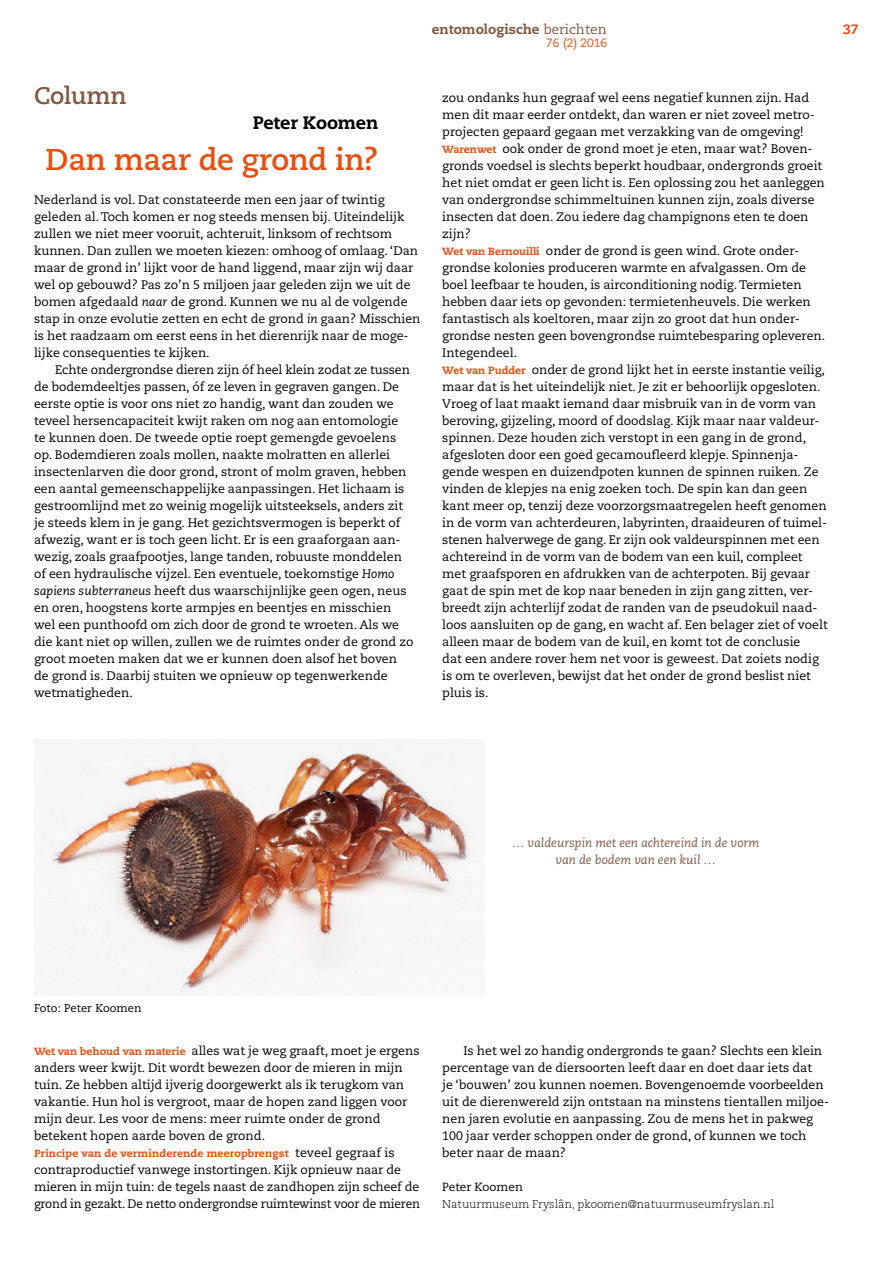
<style>
.page{position:relative;width:893px;height:1263px;background:#fff}
.page>*{position:absolute;margin:0;border:0;box-sizing:border-box;transform-origin:0 0}
.t1{font:700 30px "Caecilia LT Std";letter-spacing:-.01em;color:#e94e0f}
.t2{font:700 24px "Caecilia LT Std";letter-spacing:-.01em;color:#815a45}
.t3{font:800 18px "Caecilia LT Std";letter-spacing:-.01em;color:#000}
.t4{font:800 13.5px "Caecilia LT Std";color:#815a45}
.t5{font:800 13.5px "Caecilia LT Std";color:#e94e0f}
.t6{font:12.3px/17px "Caecilia LT Std";color:#000}
.t7{font:italic 12.3px/17px "Caecilia LT Std";color:#815a45;text-align:center}
.t8{font:12px "Caecilia LT Std";color:#e94e0f}
.t9{font:11.85px "Caecilia LT Std";color:#000}
.t10{font:300 11.25px "Caecilia LT Std";color:#000}
.t11{font:11.25px "Caecilia LT Std";color:#000}
.t12{font:800 10.5px "Caecilia LT Std";letter-spacing:.01em;color:#e94e0f}
.s1{font-weight:400}
.s2{font-style:italic}
.s3{font-weight:800;font-size:10.5px;color:#e94e0f}
.s4{font-weight:400;font-size:12.3px;color:#000}
</style>
<div class="page">
<img style="left:34px;top:740px;width:441px;height:255px">
<p class="t4" style="left:432px;top:21px;width:177px">entomologische <span class="s1">berichten</span></p>
<p class="t5" style="left:843px;top:21px;width:17px">37</p>
<p class="t8" style="left:546px;top:36px;width:62px">76 (2) 2016</p>
<h2 class="t2" style="left:34px;top:81px;width:94px">Column</h2>
<h3 class="t3" style="left:253px;top:111px;width:127px">Peter Koomen</h3>
<h1 class="t1" style="left:46px;top:142px;width:334px">Dan maar de grond in?</h1>
<p class="t6" style="left:34px;top:192px;width:388px">Nederland is vol. Dat constateerde men een jaar of twintig geleden al. Toch komen er nog steeds mensen bij. Uiteindelijk zullen we niet meer vooruit, achteruit, linksom of rechtsom kunnen. Dan zullen we moeten kiezen: omhoog of omlaag. ‘Dan maar de grond in’ lijkt voor de hand liggend, maar zijn wij daar wel op gebouwd? Pas zo’n 5 miljoen jaar geleden zijn we uit de bomen afgedaald <span class="s2">naar</span> de grond. Kunnen we nu al de volgende stap in onze evolutie zetten en echt de grond <span class="s2">in</span> gaan? Misschien is het raadzaam om eerst eens in het dierenrijk naar de moge&shy;lijke consequenties te kijken.</p>
<p class="t6" style="left:34px;top:362px;width:381px;text-indent:21px">Echte ondergrondse dieren zijn óf heel klein zodat ze tussen de bodemdeeltjes passen, óf ze leven in gegraven gangen. De eerste optie is voor ons niet zo handig, want dan zouden we teveel hersencapaciteit kwijt raken om nog aan entomologie<br>te kunnen doen. De tweede optie roept gemengde gevoelens op. Bodemdieren zoals mollen, naakte molratten en allerlei insectenlarven die door grond, stront of molm graven, hebben een aantal gemeenschappelijke aanpassingen. Het lichaam is gestroomlijnd met zo weinig mogelijk uitsteeksels, anders zit je steeds klem in je gang. Het gezichtsvermogen is beperkt of afwezig, want er is toch geen licht. Er is een graaforgaan aan&shy;wezig, zoals graafpootjes, lange tanden, robuuste monddelen of een hydraulische vijzel. Een eventuele, toekomstige <span class="s2">Homo sapiens subterraneus</span> heeft dus waarschijnlijke geen ogen, neus en oren, hoogstens korte armpjes en beentjes en misschien wel een punthoofd om zich door de grond te wroeten. Als we die kant niet op willen, zullen we de ruimtes onder de grond zo groot moeten maken dat we er kunnen doen alsof het boven de grond is. Daarbij stuiten we opnieuw op tegenwerkende wetmatigheden.</p>
<p class="t6" style="left:442px;top:90px;width:387px">zou ondanks hun gegraaf wel eens negatief kunnen zijn. Had men dit maar eerder ontdekt, dan waren er niet zoveel metro&shy;projecten gepaard gegaan met verzakking van de omgeving!<br><span class="s3">Warenwet</span> ook onder de grond moet je eten, maar wat? Boven&shy;gronds voedsel is slechts beperkt houdbaar, ondergronds groeit het niet omdat er geen licht is. Een oplossing zou het aanleggen van ondergrondse schimmeltuinen kunnen zijn, zoals diverse insecten dat doen. Zou iedere dag champignons eten te doen zijn?<br><span class="s3">Wet van Bernouilli</span> onder de grond is geen wind. Grote onder&shy;grondse kolonies produceren warmte en afvalgassen. Om de boel leefbaar te houden, is airconditioning nodig. Termieten hebben daar iets op gevonden: termietenheuvels. Die werken fantastisch als koeltoren, maar zijn zo groot dat hun onder&shy;grondse nesten geen bovengrondse ruimtebesparing opleveren.<br>Integendeel.<br><span class="s3">Wet van Pudder</span> onder de grond lijkt het in eerste instantie veilig, maar dat is het uiteindelijk niet. Je zit er behoorlijk opgesloten.<br>Vroeg of laat maakt iemand daar misbruik van in de vorm van beroving, gijzeling, moord of doodslag. Kijk maar naar valdeur&shy;spinnen. Deze houden zich verstopt in een gang in de grond, afgesloten door een goed gecamoufleerd klepje. Spinnenja&shy;gende wespen en duizendpoten kunnen de spinnen ruiken. Ze vinden de klepjes na enig zoeken toch. De spin kan dan geen kant meer op, tenzij deze voorzorgsmaatregelen heeft genomen in de vorm van achterdeuren, labyrinten, draaideuren of tuimel&shy;stenen halverwege de gang. Er zijn ook valdeurspinnen met een achtereind in de vorm van de bodem van een kuil, compleet met graafsporen en afdrukken van de achterpoten. Bij gevaar gaat de spin met de kop naar beneden in zijn gang zitten, ver&shy;breedt zijn achterlijf zodat de randen van de pseudokuil naad&shy;loos aansluiten op de gang, en wacht af. Een belager ziet of voelt alleen maar de bodem van de kuil, en komt tot de conclusie<br>dat een andere rover hem net voor is geweest. Dat zoiets nodig is om te overleven, bewijst dat het onder de grond beslist niet pluis is.</p>
<p class="t7" style="left:512px;top:834px;width:249px">… valdeurspin met een achtereind in de vorm van de bodem van een kuil …</p>
<p class="t11" style="left:34px;top:1002px;width:109px">Foto: Peter Koomen</p>
<p class="t6" style="left:34px;top:1042px;width:387px"><span class="s3">Wet van behoud van materie</span> alles wat je weg graaft, moet je ergens anders weer kwijt. Dit wordt bewezen door de mieren in mijn tuin. Ze hebben altijd ijverig doorgewerkt als ik terugkom van vakantie. Hun hol is vergroot, maar de hopen zand liggen voor mijn deur. Les voor de mens: meer ruimte onder de grond betekent hopen aarde boven de grond.</p>
<p class="t12" style="left:34px;top:1146px;width:362px">Principe van de verminderende meeropbrengst <span class="s4">teveel gegraaf is</span></p>
<p class="t6" style="left:34px;top:1161px;width:388px">contraproductief vanwege instortingen. Kijk opnieuw naar de mieren in mijn tuin: de tegels naast de zandhopen zijn scheef de grond in gezakt. De netto ondergrondse ruimtewinst voor de mieren</p>
<p class="t6" style="left:442px;top:1042px;width:388px;text-indent:21px">Is het wel zo handig ondergronds te gaan? Slechts een klein percentage van de diersoorten leeft daar en doet daar iets dat<br>je ‘bouwen’ zou kunnen noemen. Bovengenoemde voorbeelden uit de dierenwereld zijn ontstaan na minstens tientallen miljoe&shy;nen jaren evolutie en aanpassing. Zou de mens het in pakweg 100 jaar verder schoppen onder de grond, of kunnen we toch beter naar de maan?</p>
<p class="t9" style="left:442px;top:1180px;width:82px">Peter Koomen</p>
<p class="t10" style="left:442px;top:1197px;width:334px">Natuurmuseum Fryslân, pkoomen@natuurmuseumfryslan.nl</p>
</div>
